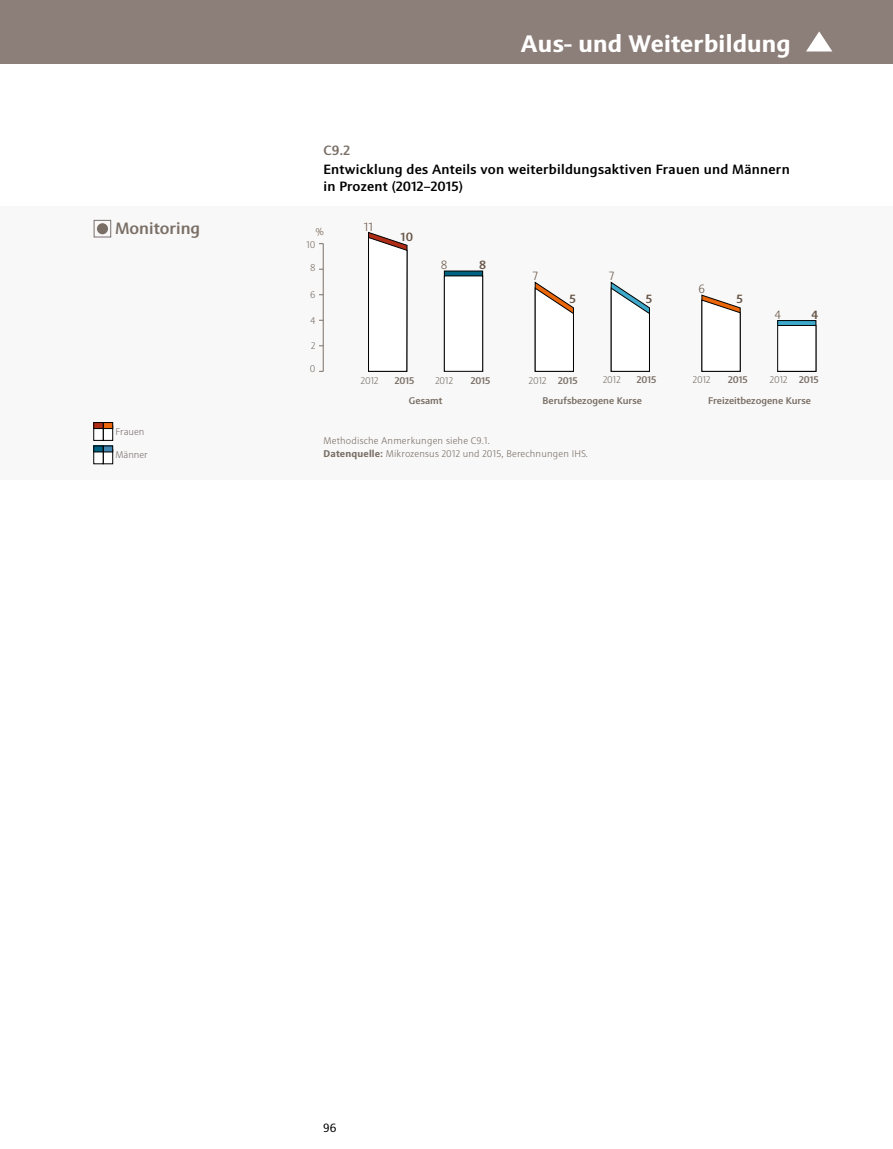
<style>
.page{position:relative;width:893px;height:1149px;background:#fff}
.page>*{position:absolute;margin:0;border:0;box-sizing:border-box;transform-origin:0 0}
.t1{font:700 24px "Sinova Pro";letter-spacing:.01em;color:#fff}
.t2{font:500 16.5px "Sinova Pro";color:#7a6f66}
.t3{font:500 13.5px/16.5px "Sinova Pro";letter-spacing:.02em;color:#000}
.t4{font:500 13.5px "Sinova Pro";color:#7a6f66}
.t5{font:300 12px "Sinova Pro";color:#685546}
.t6{font:500 12px "Sinova Pro";color:#685546}
.t7{font:12px "Sinova Pro";color:#000}
.t8{font:300 9.75px/13.5px "Sinova Pro";letter-spacing:.02em;color:#7a6f66}
.t9{font:500 9.75px/20.9px "Sinova Pro";color:#7a6f66}
.t10{font:300 9.75px "Sinova Pro";color:#7b716f}
.t11{font:300 9.75px "Sinova Pro";color:#685546}
.s1{font-weight:300}
.s2{font-weight:700}
</style>
<div class="page">
<div style="left:0;top:206px;width:893px;height:273px;background:#f8f8f8"></div>
<hr style="left:323px;top:243px;width:1px;height:128px;background:#7a6f66">
<svg style="left:446px;top:273px;width:35px;height:3px"></svg>
<svg style="left:368px;top:232px;width:39px;height:139px"></svg>
<div style="left:444px;top:276px;width:39px;height:95px;background:#fff"></div>
<div style="left:444px;top:276px;width:39px;height:95px;border:1px solid #000"></div>
<svg style="left:701px;top:294px;width:39px;height:77px"></svg>
<div style="left:778px;top:320px;width:38px;height:51px;background:#3ea9cb"></div>
<div style="left:777px;top:320px;width:39px;height:51px;border:1px solid #000"></div>
<div style="left:778px;top:325px;width:38px;height:46px;background:#fff"></div>
<div style="left:777px;top:325px;width:39px;height:46px;border:1px solid #000"></div>
<svg style="left:535px;top:282px;width:39px;height:89px"></svg>
<svg style="left:611px;top:282px;width:39px;height:89px"></svg>
<svg style="left:94px;top:220px;width:17px;height:17px"></svg>
<div style="left:97px;top:223px;width:11px;height:11px;background:#7a6f66;border-radius:50%"></div>
<div style="left:103px;top:425px;width:10px;height:15px;border:1px solid #000"></div>
<div style="left:103px;top:422px;width:10px;height:6px;background:#ec660b"></div>
<div style="left:103px;top:422px;width:10px;height:6px;border:1px solid #000"></div>
<div style="left:103px;top:449px;width:10px;height:14px;background:#fff"></div>
<div style="left:103px;top:449px;width:10px;height:15px;border:1px solid #000"></div>
<div style="left:103px;top:446px;width:10px;height:6px;background:#4187b1"></div>
<div style="left:103px;top:445px;width:10px;height:7px;border:1px solid #000"></div>
<div style="left:94px;top:422px;width:9px;height:6px;background:#af2d17"></div>
<div style="left:94px;top:422px;width:9px;height:6px;border:1px solid #000"></div>
<div style="left:94px;top:449px;width:9px;height:14px;background:#fff"></div>
<div style="left:94px;top:446px;width:9px;height:6px;background:#006282"></div>
<div style="left:94px;top:445px;width:9px;height:7px;border:1px solid #000"></div>
<div style="left:0;top:0;width:893px;height:64px;background:#8c7e78"></div>
<svg style="left:806px;top:31px;width:26px;height:20px"></svg>
<h2 class="t2" style="left:115px;top:219px;width:87px">Monitoring</h2>
<p class="t10" style="left:115px;top:426px;width:31px">Frauen</p>
<p class="t10" style="left:115px;top:449px;width:34px">Männer</p>
<h1 class="t1" style="left:521px;top:29px;width:271px">Aus- und Weiterbildung</h1>
<h3 class="t4" style="left:324px;top:142px;width:28px">C9.2</h3>
<h3 class="t3" style="left:324px;top:161px;width:468px">Entwicklung des Anteils von weiterbildungsaktiven Frauen und Männern in Prozent (2012–2015)</h3>
<p class="t11" style="left:316px;top:225px;width:10px">%</p>
<p class="t8" style="left:306px;top:237px;width:11px">10</p>
<p class="t8" style="left:310px;top:261px;width:7px">8</p>
<p class="t8" style="left:310px;top:288px;width:7px">6</p>
<p class="t8" style="left:310px;top:313px;width:7px">4</p>
<p class="t8" style="left:311px;top:338px;width:6px">2</p>
<p class="t8" style="left:310px;top:362px;width:7px">0</p>
<p class="t5" style="left:364px;top:220px;width:10px">11</p>
<p class="t6" style="left:401px;top:230px;width:14px">10</p>
<p class="t5" style="left:441px;top:257px;width:8px">8</p>
<p class="t6" style="left:479px;top:257px;width:9px">8</p>
<p class="t5" style="left:533px;top:269px;width:7px">7</p>
<p class="t6" style="left:569px;top:292px;width:8px">5</p>
<p class="t5" style="left:609px;top:269px;width:7px">7</p>
<p class="t6" style="left:646px;top:292px;width:8px">5</p>
<p class="t8" style="left:603px;top:373px;width:19px">2012</p>
<p class="t9" style="left:637px;top:369px;width:21px">2015</p>
<p class="t8" style="left:361px;top:373px;width:19px">2012</p>
<p class="t9" style="left:395px;top:369px;width:21px">2015</p>
<p class="t8" style="left:435px;top:373px;width:19px">2012</p>
<p class="t9" style="left:471px;top:369px;width:21px">2015</p>
<p class="t9" style="left:543px;top:369px;width:101px;text-indent:-14px"><span class="s1">2012</span> 2015<br>Berufsbezogene Kurse</p>
<p class="t9" style="left:409px;top:390px;width:35px">Gesamt</p>
<p class="t8" style="left:324px;top:433px;width:266px">Methodische Anmerkungen siehe C9.1.<br><span class="s2">Datenquelle:</span> Mikrozensus 2012 und 2015, Berechnungen IHS.</p>
<p class="t5" style="left:698px;top:281px;width:8px">6</p>
<p class="t6" style="left:736px;top:292px;width:8px">5</p>
<p class="t5" style="left:775px;top:308px;width:8px">4</p>
<p class="t6" style="left:811px;top:308px;width:8px">4</p>
<p class="t8" style="left:693px;top:373px;width:19px">2012</p>
<p class="t9" style="left:728px;top:369px;width:21px">2015</p>
<p class="t9" style="left:708px;top:369px;width:112px;text-indent:62px"><span class="s1">2012</span> 2015<br>Freizeitbezogene Kurse</p>
<p class="t7" style="left:323px;top:1120px;width:15px">96</p>
</div>
